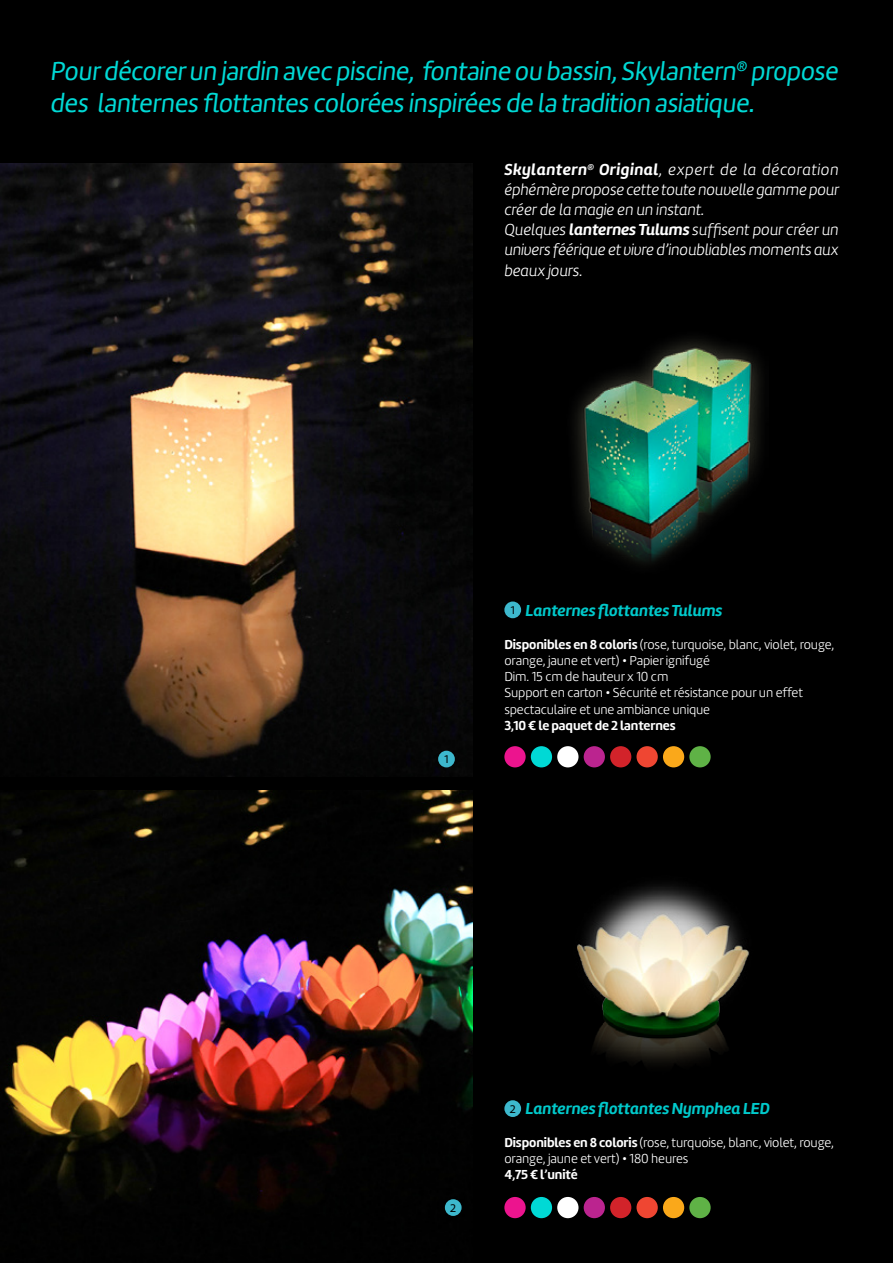
<style>
.page{position:relative;width:893px;height:1263px;background:#000}
.page>*{position:absolute;margin:0;border:0;box-sizing:border-box;transform-origin:0 0}
.t1{font:27px/32.4px "Amelia Basic Oblicua";letter-spacing:-.01em;color:#00d9d5}
.t2{font:italic 16.5px/19.8px "Amelia Basic Light";letter-spacing:-.01em;color:#fff}
.t3{font:italic 16.5px "Amelia Basic Bold";letter-spacing:-.005em;color:#00c9cb}
.t4{font:13.5px/16.2px "Amelia Basic Light";letter-spacing:-.01em;color:#fff}
.t5{font:13.5px "Amelia Basic Bold";letter-spacing:-.005em;color:#fff}
.t6{font:11.55px "Amelia Basic";color:#000}
.s1{font-family:"Amelia Basic Bold"}
</style>
<div class="page">
<img style="left:0;top:164px;width:472px;height:612px">
<div style="left:438px;top:751px;width:17px;height:16px;background:#3db8cd;border-radius:50%"></div>
<img style="left:566px;top:863px;width:192px;height:221px">
<img style="left:566px;top:317px;width:202px;height:264px">
<img style="left:0;top:791px;width:472px;height:472px">
<div style="left:445px;top:1199px;width:17px;height:17px;background:#3db8cd;border-radius:50%"></div>
<div style="left:504px;top:1100px;width:17px;height:17px;background:#3db8cd;border-radius:50%"></div>
<div style="left:504px;top:601px;width:17px;height:17px;background:#3db8cd;border-radius:50%"></div>
<div style="left:504px;top:746px;width:22px;height:21px;background:#ec148e;border-radius:50%"></div>
<div style="left:610px;top:746px;width:21px;height:21px;background:#d2232a;border-radius:50%"></div>
<div style="left:557px;top:746px;width:21px;height:21px;background:#fff;border-radius:50%"></div>
<div style="left:663px;top:746px;width:21px;height:21px;background:#faa81a;border-radius:50%"></div>
<div style="left:531px;top:746px;width:21px;height:21px;background:#00d9d5;border-radius:50%"></div>
<div style="left:636px;top:746px;width:22px;height:21px;background:#ef4632;border-radius:50%"></div>
<div style="left:584px;top:746px;width:21px;height:21px;background:#bb248f;border-radius:50%"></div>
<div style="left:689px;top:746px;width:22px;height:21px;background:#5fb246;border-radius:50%"></div>
<div style="left:504px;top:1197px;width:22px;height:21px;background:#ec148e;border-radius:50%"></div>
<div style="left:610px;top:1197px;width:21px;height:21px;background:#d2232a;border-radius:50%"></div>
<div style="left:557px;top:1197px;width:21px;height:21px;background:#fff;border-radius:50%"></div>
<div style="left:663px;top:1197px;width:21px;height:21px;background:#faa81a;border-radius:50%"></div>
<div style="left:531px;top:1197px;width:21px;height:21px;background:#00d9d5;border-radius:50%"></div>
<div style="left:636px;top:1197px;width:22px;height:21px;background:#ef4632;border-radius:50%"></div>
<div style="left:584px;top:1197px;width:21px;height:21px;background:#bb248f;border-radius:50%"></div>
<div style="left:689px;top:1197px;width:22px;height:21px;background:#5fb246;border-radius:50%"></div>
<h1 class="t1" style="left:51px;top:55px;width:789px">Pour décorer un jardin avec piscine, fontaine ou bassin, Skylantern<sup>®</sup> propose des lanternes flottantes colorées inspirées de la tradition asiatique.</h1>
<p class="t2" style="left:504px;top:160px;width:336px"><span class="s1">Skylantern</span><sup>®</sup> <span class="s1">Original</span>, expert de la décoration éphémère propose cette toute nouvelle gamme pour créer de la magie en un instant.<br>Quelques <span class="s1">lanternes Tulums</span> suffisent pour créer un univers féérique et vivre d’inoubliables moments aux</p>
<p class="t2" style="left:504px;top:261px;width:80px">beaux jours.</p>
<p class="t6" style="left:444px;top:753px;width:6px">1</p>
<p class="t3" style="left:526px;top:601px;width:199px">Lanternes flottantes Tulums</p>
<p class="t4" style="left:504px;top:636px;width:332px"><span class="s1">Disponibles en 8 coloris</span> (rose, turquoise, blanc, violet, rouge, orange, jaune et vert) • Papier ignifugé<br>Dim. 15 cm de hauteur x 10 cm<br>Support en carton • Sécurité et résistance pour un effet spectaculaire et une ambiance unique</p>
<p class="t5" style="left:504px;top:717px;width:173px">3,10 € le paquet de 2 lanternes</p>
<p class="t6" style="left:511px;top:603px;width:6px">1</p>
<p class="t6" style="left:450px;top:1201px;width:7px">2</p>
<p class="t3" style="left:526px;top:1099px;width:246px">Lanternes flottantes Nymphea LED</p>
<p class="t4" style="left:504px;top:1134px;width:331px"><span class="s1">Disponibles en 8 coloris</span> (rose, turquoise, blanc, violet, rouge, orange, jaune et vert) • 180 heures</p>
<p class="t5" style="left:504px;top:1166px;width:75px">4,75 € l’unité</p>
<p class="t6" style="left:510px;top:1102px;width:7px">2</p>
</div>
